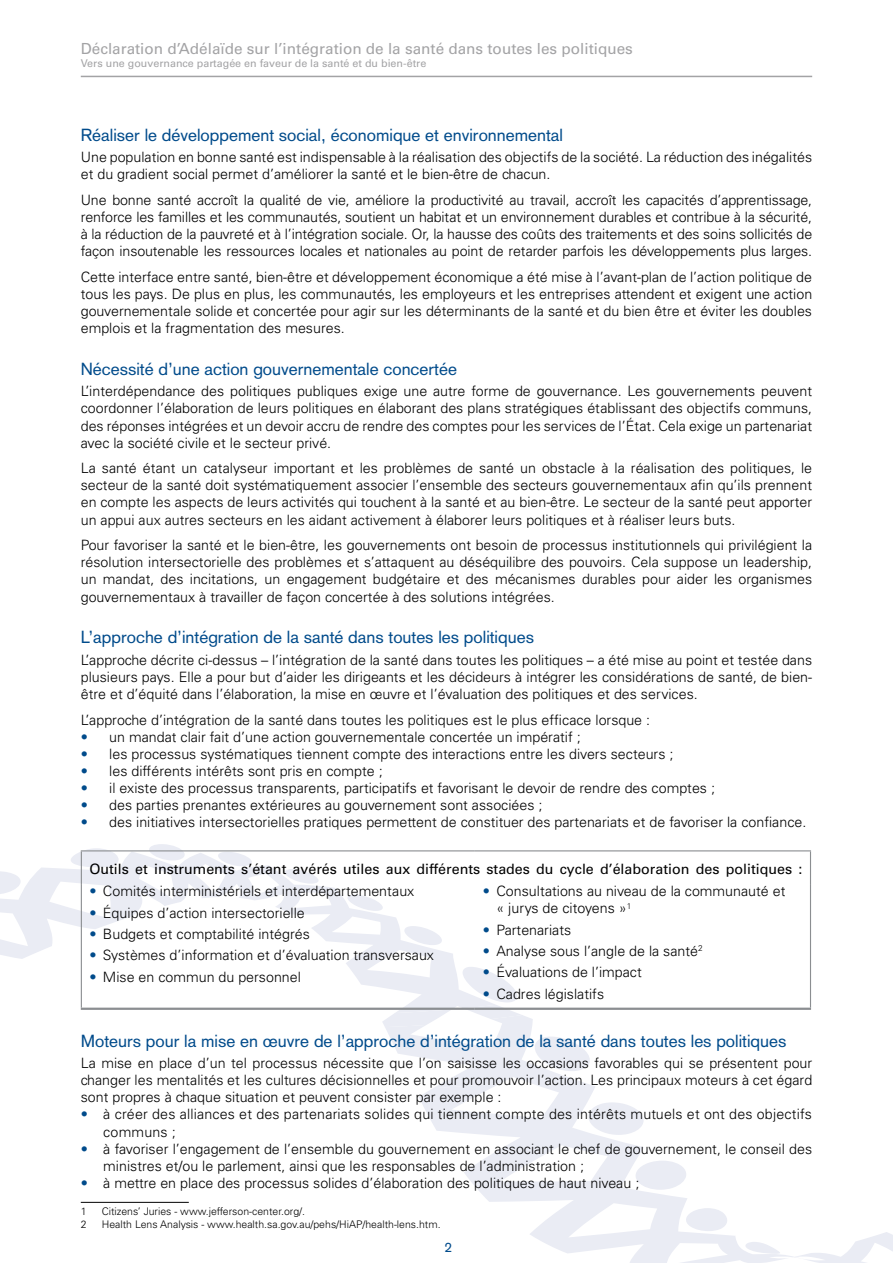
<style>
.page{position:relative;width:893px;height:1263px;background:#fff}
.page>*{position:absolute;margin:0;border:0;box-sizing:border-box;transform-origin:0 0}
.t1{font:17.25px "Akzidenz Grotesk";color:#004b8b}
.t2{font:15.3px "Univers";color:#a3a3a5}
.t3{font:300 14.25px/17.1px "Univers";color:#000;text-align:justify}
.t4{font:14.25px "Univers";color:#000}
.t5{font:13.5px "Akzidenz Grotesk";color:#004b8b}
.t6{font:10.65px "Univers";color:#a3a3a5}
.t7{font:300 10.5px "Univers";color:#000}
.s1{color:#004b8b}
</style>
<div class="page">
<hr style="left:81px;top:76px;width:731px;height:1px;background:#a3a3a5">
<svg style="left:149px;top:844px;width:32px;height:6px"></svg>
<svg style="left:80px;top:848px;width:26px;height:3px"></svg>
<svg style="left:0;top:851px;width:496px;height:159px"></svg>
<svg style="left:218px;top:852px;width:34px;height:14px"></svg>
<svg style="left:466px;top:920px;width:344px;height:333px"></svg>
<svg style="left:285px;top:869px;width:34px;height:15px"></svg>
<svg style="left:0;top:871px;width:21px;height:24px"></svg>
<svg style="left:347px;top:894px;width:36px;height:17px"></svg>
<svg style="left:404px;top:926px;width:38px;height:19px"></svg>
<svg style="left:382px;top:967px;width:262px;height:209px"></svg>
<svg style="left:584px;top:1039px;width:308px;height:224px"></svg>
<svg style="left:892px;top:1235px;width:1px;height:16px"></svg>
<hr style="left:81px;top:1008px;width:394px;height:2px;background:#8b8e91">
<hr style="left:475px;top:1008px;width:336px;height:2px;background:#8b8e91">
<hr style="left:81px;top:850px;width:394px;height:1px;background:#8b8e91">
<hr style="left:81px;top:851px;width:1px;height:34px;background:#8b8e91">
<hr style="left:475px;top:850px;width:336px;height:1px;background:#8b8e91">
<hr style="left:810px;top:851px;width:1px;height:34px;background:#8b8e91">
<hr style="left:81px;top:885px;width:1px;height:123px;background:#8b8e91">
<hr style="left:810px;top:885px;width:1px;height:123px;background:#8b8e91">
<hr style="left:81px;top:1202px;width:108px;height:1px;background:#000">
<p class="t2" style="left:81px;top:40px;width:554px">Déclaration d’Adélaïde sur l’intégration de la santé dans toutes les politiques</p>
<p class="t6" style="left:81px;top:57px;width:347px">Vers une gouvernance partagée en faveur de la santé et du bien-être</p>
<p class="t1" style="left:81px;top:125px;width:484px">Réaliser le développement social, économique et environnemental</p>
<p class="t3" style="left:81px;top:149px;width:733px">Une population en bonne santé est indispensable à la réalisation des objectifs de la société. La réduction des inégalités et du gradient social permet d’améliorer la santé et le bien-être de chacun.</p>
<p class="t3" style="left:81px;top:191px;width:733px">Une bonne santé accroît la qualité de vie, améliore la productivité au travail, accroît les capacités d’apprentissage, renforce les familles et les communautés, soutient un habitat et un environnement durables et contribue à la sécurité, à la réduction de la pauvreté et à l’intégration sociale. Or, la hausse des coûts des traitements et des soins sollicités de façon insoutenable les ressources locales et nationales au point de retarder parfois les développements plus larges.</p>
<p class="t3" style="left:81px;top:268px;width:733px">Cette interface entre santé, bien-être et développement économique a été mise à l’avant-plan de l’action politique de tous les pays. De plus en plus, les communautés, les employeurs et les entreprises attendent et exigent une action gouvernementale solide et concertée pour agir sur les déterminants de la santé et du bien être et éviter les doubles emplois et la fragmentation des mesures.</p>
<p class="t1" style="left:81px;top:359px;width:378px">Nécessité d’une action gouvernementale concertée</p>
<p class="t3" style="left:81px;top:383px;width:733px">L’interdépendance des politiques publiques exige une autre forme de gouvernance. Les gouvernements peuvent coordonner l’élaboration de leurs politiques en élaborant des plans stratégiques établissant des objectifs communs, des réponses intégrées et un devoir accru de rendre des comptes pour les services de l’État. Cela exige un partenariat avec la société civile et le secteur privé.</p>
<p class="t3" style="left:81px;top:460px;width:733px">La santé étant un catalyseur important et les problèmes de santé un obstacle à la réalisation des politiques, le secteur de la santé doit systématiquement associer l’ensemble des secteurs gouvernementaux afin qu’ils prennent en compte les aspects de leurs activités qui touchent à la santé et au bien-être. Le secteur de la santé peut apporter un appui aux autres secteurs en les aidant activement à élaborer leurs politiques et à réaliser leurs buts.</p>
<p class="t3" style="left:81px;top:537px;width:733px">Pour favoriser la santé et le bien-être, les gouvernements ont besoin de processus institutionnels qui privilégient la résolution intersectorielle des problèmes et s’attaquent au déséquilibre des pouvoirs. Cela suppose un leadership, un mandat, des incitations, un engagement budgétaire et des mécanismes durables pour aider les organismes gouvernementaux à travailler de façon concertée à des solutions intégrées.</p>
<p class="t1" style="left:81px;top:627px;width:455px">L’approche d’intégration de la santé dans toutes les politiques</p>
<p class="t3" style="left:81px;top:651px;width:733px">L’approche décrite ci-dessus – l’intégration de la santé dans toutes les politiques – a été mise au point et testée dans plusieurs pays. Elle a pour but d’aider les dirigeants et les décideurs à intégrer les considérations de santé, de bien&shy;être et d’équité dans l’élaboration, la mise en œuvre et l’évaluation des politiques et des services.</p>
<p class="t3" style="left:81px;top:711px;width:571px">L’approche d’intégration de la santé dans toutes les politiques est le plus efficace lorsque :</p>
<p class="t3" style="left:81px;top:728px;width:501px"><span class="s1">•</span> un mandat clair fait d’une action gouvernementale concertée un impératif ;</p>
<p class="t3" style="left:81px;top:745px;width:594px"><span class="s1">•</span> les processus systématiques tiennent compte des interactions entre les divers secteurs ;</p>
<p class="t3" style="left:81px;top:762px;width:303px"><span class="s1">•</span> les différents intérêts sont pris en compte ;</p>
<p class="t3" style="left:81px;top:779px;width:636px"><span class="s1">•</span> il existe des processus transparents, participatifs et favorisant le devoir de rendre des comptes ;</p>
<p class="t3" style="left:81px;top:796px;width:463px"><span class="s1">•</span> des parties prenantes extérieures au gouvernement sont associées ;</p>
<p class="t3" style="left:81px;top:814px;width:727px"><span class="s1">•</span> des initiatives intersectorielles pratiques permettent de constituer des partenariats et de favoriser la confiance.</p>
<p class="t4" style="left:89px;top:860px;width:714px">Outils et instruments s’étant avérés utiles aux différents stades du cycle d’élaboration des politiques :</p>
<p class="t3" style="left:89px;top:883px;width:326px"><span class="s1">•</span> Comités interministériels et interdépartementaux</p>
<p class="t3" style="left:89px;top:904px;width:217px"><span class="s1">•</span> Équipes d’action intersectorielle</p>
<p class="t3" style="left:89px;top:925px;width:222px"><span class="s1">•</span> Budgets et comptabilité intégrés</p>
<p class="t3" style="left:89px;top:947px;width:346px"><span class="s1">•</span> Systèmes d’information et d’évaluation transversaux</p>
<p class="t3" style="left:89px;top:968px;width:213px"><span class="s1">•</span> Mise en commun du personnel</p>
<p class="t3" style="left:496px;top:882px;width:291px;text-indent:-13px"><span class="s1">•</span> Consultations au niveau de la communauté et « jurys de citoyens »<sup>1</sup></p>
<p class="t3" style="left:483px;top:921px;width:90px"><span class="s1">•</span> Partenariats</p>
<p class="t3" style="left:483px;top:942px;width:221px"><span class="s1">•</span> Analyse sous l’angle de la santé<sup>2</sup></p>
<p class="t3" style="left:483px;top:964px;width:160px"><span class="s1">•</span> Évaluations de l’impact</p>
<p class="t3" style="left:483px;top:985px;width:123px"><span class="s1">•</span> Cadres législatifs</p>
<p class="t1" style="left:81px;top:1030px;width:707px">Moteurs pour la mise en œuvre de l’approche d’intégration de la santé dans toutes les politiques</p>
<p class="t3" style="left:81px;top:1054px;width:733px">La mise en place d’un tel processus nécessite que l’on saisisse les occasions favorables qui se présentent pour changer les mentalités et les cultures décisionnelles et pour promouvoir l’action. Les principaux moteurs à cet égard sont propres à chaque situation et peuvent consister par exemple :</p>
<p class="t3" style="left:103px;top:1106px;width:710px;text-indent:-23px"><span class="s1">•</span> à créer des alliances et des partenariats solides qui tiennent compte des intérêts mutuels et ont des objectifs communs ;</p>
<p class="t3" style="left:103px;top:1140px;width:710px;text-indent:-23px"><span class="s1">•</span> à favoriser l’engagement de l’ensemble du gouvernement en associant le chef de gouvernement, le conseil des ministres et/ou le parlement, ainsi que les responsables de l’administration ;</p>
<p class="t3" style="left:81px;top:1174px;width:560px"><span class="s1">•</span> à mettre en place des processus solides d’élaboration des politiques de haut niveau ;</p>
<p class="t7" style="left:81px;top:1205px;width:7px">1</p>
<p class="t7" style="left:102px;top:1205px;width:205px">Citizens’ Juries - www.jefferson-center.org/.</p>
<p class="t7" style="left:81px;top:1217px;width:7px">2</p>
<p class="t7" style="left:102px;top:1217px;width:340px">Health Lens Analysis - www.health.sa.gov.au/pehs/HiAP/health-lens.htm.</p>
<p class="t5" style="left:445px;top:1239px;width:9px">2</p>
</div>
